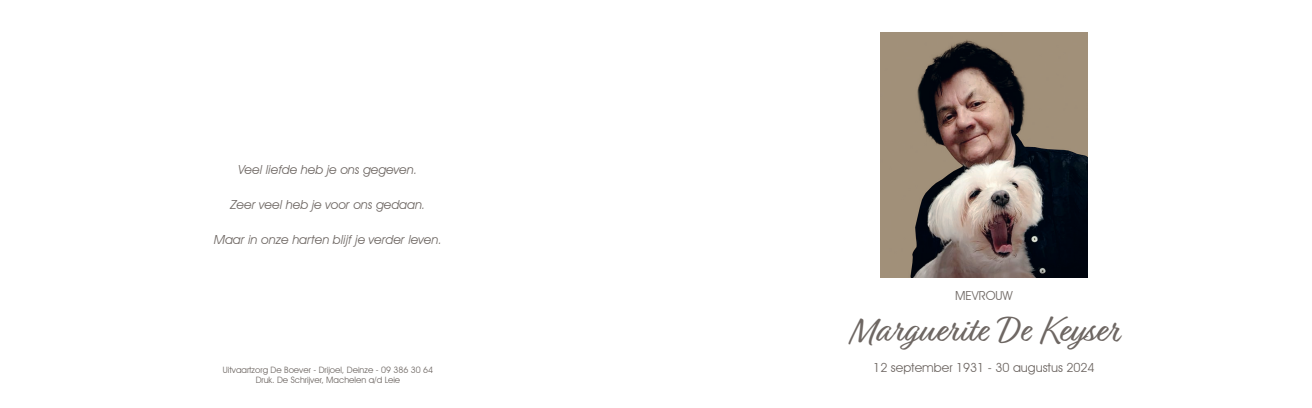
<style>
.page{position:relative;width:1312px;height:408px;background:#fff}
.page>*{position:absolute;margin:0;border:0;box-sizing:border-box;transform-origin:0 0}
.t1{font:37.5px "Relation";color:#6e6763}
.t2{font:italic 12.5px "Avant Garde IT Cby BT";color:#6e6763}
.t3{font:12.5px "Avant Garde IT Cby BT";color:#6e6763}
.t4{font:8.75px/10.5px "Avant Garde IT Cby BT";color:#6e6763;text-align:center}
</style>
<div class="page">
<img style="left:880px;top:33px;width:206px;height:244px">
<p class="t2" style="left:238px;top:162px;width:180px">Veel liefde heb je ons gegeven.</p>
<p class="t2" style="left:230px;top:197px;width:196px">Zeer veel heb je voor ons gedaan.</p>
<p class="t2" style="left:214px;top:232px;width:229px">Maar in onze harten blijf je verder leven.</p>
<p class="t4" style="left:223px;top:364px;width:211px">Uitvaartzorg De Boever - Drijoel, Deinze - 09 386 30 64<br>Druk. De Schrijver, Machelen a/d Leie</p>
<p class="t3" style="left:954px;top:288px;width:59px">MEVROUW</p>
<h1 class="t1" style="left:849px;top:309px;width:270px">Marguerite De Keyser</h1>
<p class="t3" style="left:873px;top:359px;width:223px">12 september 1931 - 30 augustus 2024</p>
</div>
